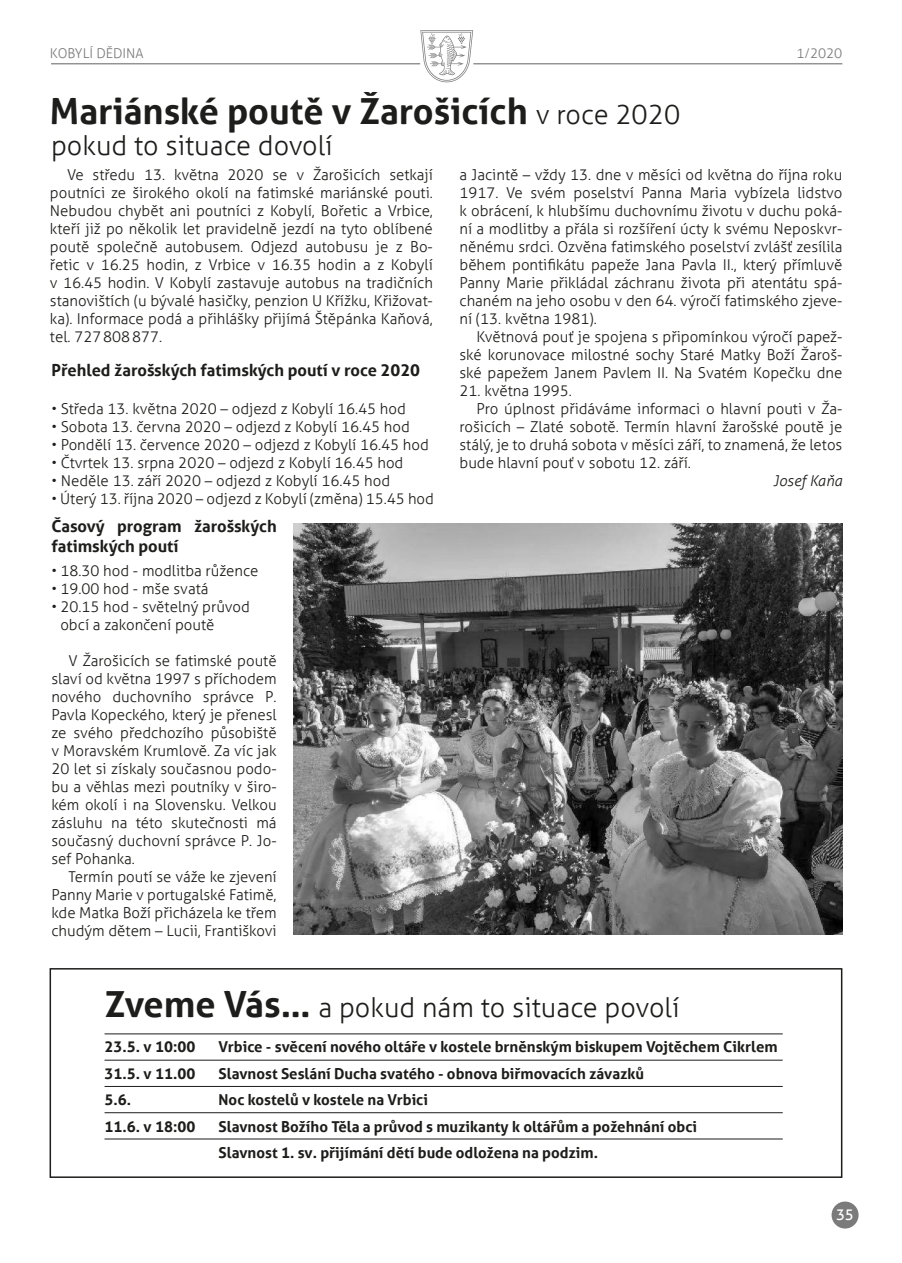
<style>
.page{position:relative;width:902px;height:1263px;background:#fff}
.page>*{position:absolute;margin:0;border:0;box-sizing:border-box;transform-origin:0 0}
.t1{font:700 36px "Aller";color:#1d1d1b}
.t2{font:300 27px "Aller";color:#1d1d1b}
.t3{font:700 16.5px/19.8px "Aller";color:#1d1d1b}
.t4{font:300 15px/18px "Aller";color:#1d1d1b;text-align:justify}
.t5{font:700 15px/26.5px "Aller";color:#1d1d1b}
.t6{font:italic 300 15px "Aller";color:#1d1d1b}
.t7{font:15px "Aller";color:#fff}
.t8{font:300 13.5px "Aller";color:#7c7b7b}
.s1{font-weight:300;font-size:27px}
.s2{font-weight:700;font-size:36px}
</style>
<div class="page">
<hr style="left:51px;top:63px;width:369px;height:1px;background:#7c7b7b">
<hr style="left:473px;top:63px;width:369px;height:1px;background:#7c7b7b">
<svg style="left:420px;top:30px;width:53px;height:52px"></svg>
<div style="left:831px;top:1201px;width:27px;height:27px;background:#7c7b7b;border-radius:50%"></div>
<img style="left:294px;top:523px;width:548px;height:411px">
<hr style="left:104px;top:1060px;width:678px;height:1px;background:#1d1d1b">
<hr style="left:104px;top:1086px;width:678px;height:1px;background:#1d1d1b">
<hr style="left:104px;top:1112px;width:678px;height:1px;background:#1d1d1b">
<hr style="left:104px;top:1139px;width:678px;height:1px;background:#1d1d1b">
<hr style="left:104px;top:1034px;width:678px;height:1px;background:#1d1d1b">
<div style="left:50px;top:968px;width:792px;height:210px;border:2px solid #1d1d1b"></div>
<p class="t8" style="left:50px;top:45px;width:95px">KOBYLÍ DĚDINA</p>
<p class="t8" style="left:796px;top:45px;width:48px">1/2020</p>
<h1 class="t1" style="left:50px;top:89px;width:631px">Mariánské poutě v Žarošicích <span class="s1">v roce 2020</span></h1>
<h2 class="t2" style="left:51px;top:129px;width:283px">pokud to situace dovolí</h2>
<p class="t4" style="left:50px;top:166px;width:384px;text-indent:17px">Ve středu 13. května 2020 se v Žarošicích setkají poutníci ze širokého okolí na fatimské mariánské pouti.<br>Nebudou chybět ani poutníci z Kobylí, Bořetic a Vrbice, kteří již po několik let pravidelně jezdí na tyto oblíbené poutě společně autobusem. Odjezd autobusu je z Bo&shy;řetic v 16.25 hodin, z Vrbice v 16.35 hodin a z Kobylí v 16.45 hodin. V Kobylí zastavuje autobus na tradičních stanovištích (u bývalé hasičky, penzion U Křížku, Křižovat&shy;ka). Informace podá a přihlášky přijímá Štěpánka Kaňová, tel. 727808877.</p>
<p class="t3" style="left:51px;top:360px;width:370px">Přehled žarošských fatimských poutí v roce 2020</p>
<p class="t4" style="left:51px;top:400px;width:356px">• Středa 13. května 2020 – odjezd z Kobylí 16.45 hod</p>
<p class="t4" style="left:51px;top:418px;width:360px">• Sobota 13. června 2020 – odjezd z Kobylí 16.45 hod</p>
<p class="t4" style="left:51px;top:436px;width:379px">• Pondělí 13. července 2020 – odjezd z Kobylí 16.45 hod</p>
<p class="t4" style="left:51px;top:454px;width:353px">• Čtvrtek 13. srpna 2020 – odjezd z Kobylí 16.45 hod</p>
<p class="t4" style="left:51px;top:472px;width:340px">• Neděle 13. září 2020 – odjezd z Kobylí 16.45 hod</p>
<p class="t4" style="left:51px;top:490px;width:384px">• Úterý 13. října 2020 – odjezd z Kobylí (změna) 15.45 hod</p>
<p class="t3" style="left:51px;top:516px;width:227px">Časový program žarošských fatimských poutí</p>
<p class="t4" style="left:51px;top:562px;width:208px">• 18.30 hod - modlitba růžence</p>
<p class="t4" style="left:51px;top:580px;width:159px">• 19.00 hod - mše svatá</p>
<p class="t4" style="left:60px;top:598px;width:191px;text-indent:-9px">• 20.15 hod - světelný průvod obcí a zakončení poutě</p>
<p class="t4" style="left:51px;top:652px;width:227px;text-indent:17px">V Žarošicích se fatimské poutě slaví od května 1997 s příchodem nového duchovního správce P.<br>Pavla Kopeckého, který je přenesl ze svého předchozího působiště v Moravském Krumlově. Za víc jak 20 let si získaly současnou podo&shy;bu a věhlas mezi poutníky v širo&shy;kém okolí i na Slovensku. Velkou zásluhu na této skutečnosti má současný duchovní správce P. Jo&shy;sef Pohanka.</p>
<p class="t4" style="left:51px;top:868px;width:227px;text-indent:17px">Termín poutí se váže ke zjevení Panny Marie v portugalské Fatimě, kde Matka Boží přicházela ke třem chudým dětem – Lucii, Františkovi</p>
<p class="t4" style="left:459px;top:166px;width:384px">a Jacintě – vždy 13. dne v měsíci od května do října roku 1917. Ve svém poselství Panna Maria vybízela lidstvo k obrácení, k hlubšímu duchovnímu životu v duchu poká&shy;ní a modlitby a přála si rozšíření úcty k svému Neposkvr&shy;něnému srdci. Ozvěna fatimského poselství zvlášť zesílila během pontifikátu papeže Jana Pavla II., který přímluvě Panny Marie přikládal záchranu života při atentátu spá&shy;chaném na jeho osobu v den 64. výročí fatimského zjeve&shy;ní (13. května 1981).</p>
<p class="t4" style="left:459px;top:328px;width:384px;text-indent:17px">Květnová pouť je spojena s připomínkou výročí papež&shy;ské korunovace milostné sochy Staré Matky Boží Žaroš&shy;ské papežem Janem Pavlem II. Na Svatém Kopečku dne</p>
<p class="t4" style="left:459px;top:382px;width:114px">21. května 1995.</p>
<p class="t4" style="left:476px;top:400px;width:367px">Pro úplnost přidáváme informaci o hlavní pouti v Ža-</p>
<p class="t4" style="left:459px;top:418px;width:384px">rošicích – Zlaté sobotě. Termín hlavní žarošské poutě je</p>
<p class="t4" style="left:459px;top:436px;width:384px">stálý, je to druhá sobota v měsíci září, to znamená, že letos</p>
<p class="t4" style="left:459px;top:454px;width:233px">bude hlavní pouť v sobotu 12. září.</p>
<p class="t6" style="left:773px;top:472px;width:71px">Josef Kaňa</p>
<h2 class="t2" style="left:104px;top:991px;width:576px"><span class="s2">Zveme Vás…</span> a pokud nám to situace povolí</h2>
<p class="t5" style="left:104px;top:1033px;width:92px">23.5. v 10:00</p>
<p class="t5" style="left:218px;top:1033px;width:560px">Vrbice - svěcení nového oltáře v kostele brněnským biskupem Vojtěchem Cikrlem</p>
<p class="t5" style="left:104px;top:1060px;width:92px">31.5. v 11.00</p>
<p class="t5" style="left:218px;top:1060px;width:427px">Slavnost Seslání Ducha svatého - obnova biřmovacích závazků</p>
<p class="t5" style="left:104px;top:1086px;width:28px">5.6.</p>
<p class="t5" style="left:218px;top:1086px;width:211px">Noc kostelů v kostele na Vrbici</p>
<p class="t5" style="left:104px;top:1113px;width:92px">11.6. v 18:00</p>
<p class="t5" style="left:218px;top:1113px;width:480px">Slavnost Božího Těla a průvod s muzikanty k oltářům a požehnání obci<br>Slavnost 1. sv. přijímání dětí bude odložena na podzim.</p>
<p class="t7" style="left:836px;top:1205px;width:19px">35</p>
</div>
